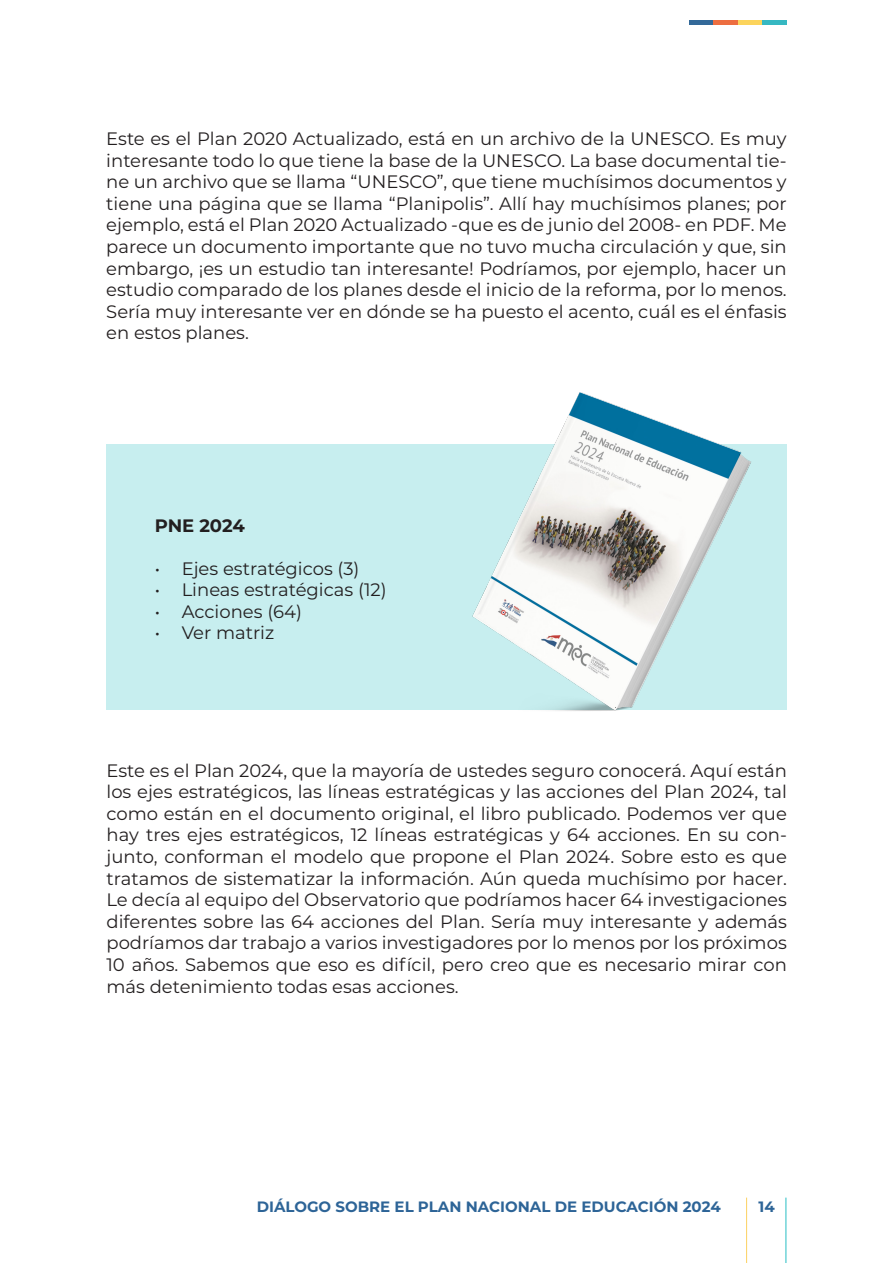
<style>
.page{position:relative;width:893px;height:1263px;background:#fff}
.page>*{position:absolute;margin:0;border:0;box-sizing:border-box;transform-origin:0 0}
.t1{font:18px/21.6px "Montserrat";color:#231f20;text-align:justify}
.t2{font:700 18px "Montserrat";letter-spacing:-.005em;color:#231f20}
.t3{font:700 15px "Montserrat";color:#2d6497}
</style>
<div class="page">
<hr style="left:689px;top:20px;width:24px;height:4px;background:#336999">
<hr style="left:713px;top:20px;width:25px;height:4px;background:#ed6e40">
<hr style="left:738px;top:20px;width:24px;height:4px;background:#fcd45c">
<hr style="left:762px;top:20px;width:25px;height:4px;background:#36b8c2">
<hr style="left:785px;top:1197px;width:1px;height:66px;background:#28bec4">
<hr style="left:746px;top:1197px;width:1px;height:66px;background:#fcd162">
<div style="left:106px;top:444px;width:680px;height:266px;background:#c7eeef"></div>
<img style="left:472px;top:392px;width:315px;height:319px">
<p class="t1" style="left:106px;top:127px;width:682px">Este es el Plan 2020 Actualizado, está en un archivo de la UNESCO. Es muy interesante todo lo que tiene la base de la UNESCO. La base documental tie&shy;ne un archivo que se llama “UNESCO”, que tiene muchísimos documentos y tiene una página que se llama “Planipolis”. Allí hay muchísimos planes; por ejemplo, está el Plan 2020 Actualizado -que es de junio del 2008- en PDF. Me parece un documento importante que no tuvo mucha circulación y que, sin embargo, ¡es un estudio tan interesante! Podríamos, por ejemplo, hacer un estudio comparado de los planes desde el inicio de la reforma, por lo menos.<br>Sería muy interesante ver en dónde se ha puesto el acento, cuál es el énfasis en estos planes.</p>
<p class="t2" style="left:155px;top:513px;width:92px">PNE 2024</p>
<p class="t1" style="left:155px;top:557px;width:206px">• Ejes estratégicos (3)</p>
<p class="t1" style="left:155px;top:578px;width:234px">• Lineas estratégicas (12)</p>
<p class="t1" style="left:155px;top:600px;width:149px">• Acciones (64)</p>
<p class="t1" style="left:155px;top:621px;width:121px">• Ver matriz</p>
<p class="t1" style="left:106px;top:759px;width:682px">Este es el Plan 2024, que la mayoría de ustedes seguro conocerá. Aquí están los ejes estratégicos, las líneas estratégicas y las acciones del Plan 2024, tal como están en el documento original, el libro publicado. Podemos ver que hay tres ejes estratégicos, 12 líneas estratégicas y 64 acciones. En su con&shy;junto, conforman el modelo que propone el Plan 2024. Sobre esto es que tratamos de sistematizar la información. Aún queda muchísimo por hacer.<br>Le decía al equipo del Observatorio que podríamos hacer 64 investigaciones diferentes sobre las 64 acciones del Plan. Sería muy interesante y además podríamos dar trabajo a varios investigadores por lo menos por los próximos 10 años. Sabemos que eso es difícil, pero creo que es necesario mirar con más detenimiento todas esas acciones.</p>
<p class="t3" style="left:257px;top:1196px;width:465px">DIÁLOGO SOBRE EL PLAN NACIONAL DE EDUCACIÓN 2024</p>
<p class="t3" style="left:758px;top:1196px;width:18px">14</p>
</div>
